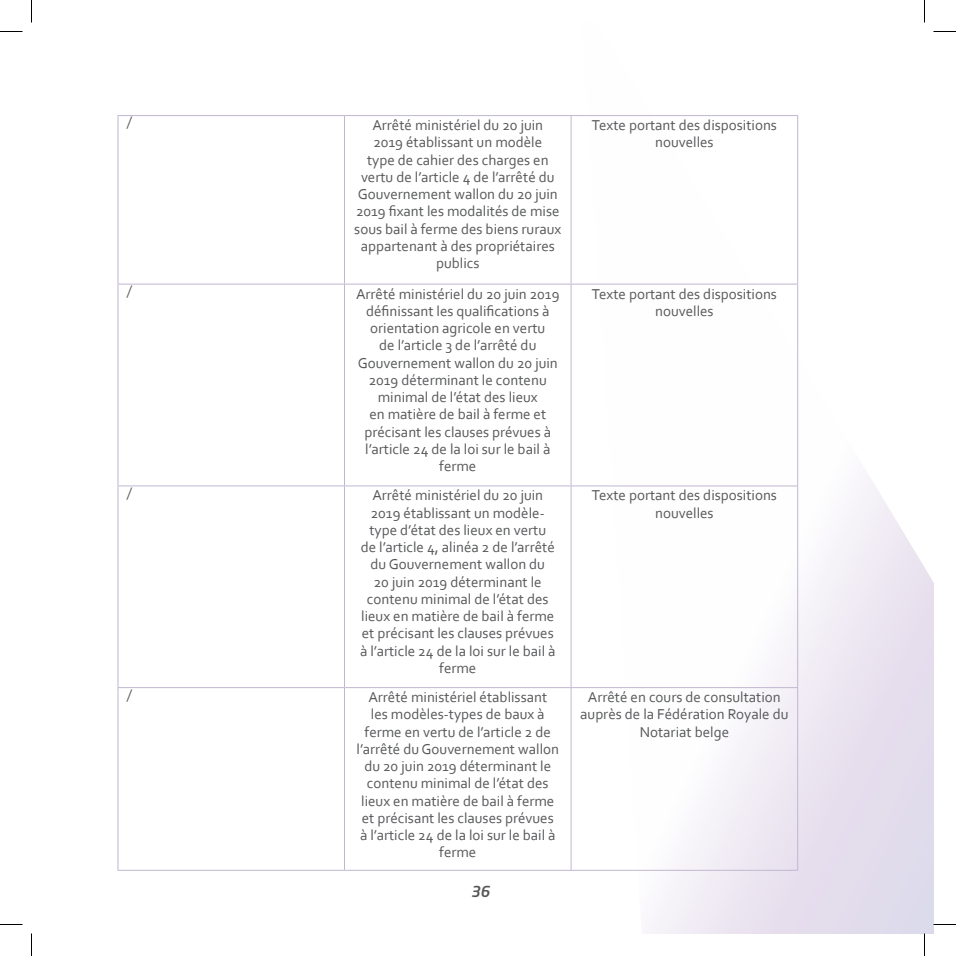
<style>
.page{position:relative;width:956px;height:956px;background:#fff}
.page>*{position:absolute;margin:0;border:0;box-sizing:border-box;transform-origin:0 0}
.t1{font:15px/17.2px "Corbel";color:#57585a;text-align:center}
.t2{font:15px "Neo Sans Medium Italic TR";color:#57585a}
.t3{font:13.5px "Cambria";color:#57585a}
</style>
<div class="page">
<svg style="left:580px;top:116px;width:353px;height:817px"></svg>
<hr style="left:118px;top:115px;width:226px;height:1px;background:#c1b7d1">
<hr style="left:344px;top:115px;width:227px;height:1px;background:#c1b7d1">
<hr style="left:571px;top:115px;width:227px;height:1px;background:#c1b7d1">
<hr style="left:118px;top:284px;width:226px;height:1px;background:#c1b7d1">
<hr style="left:344px;top:284px;width:227px;height:1px;background:#c1b7d1">
<hr style="left:571px;top:284px;width:227px;height:1px;background:#c1b7d1">
<hr style="left:118px;top:486px;width:226px;height:1px;background:#c1b7d1">
<hr style="left:344px;top:486px;width:227px;height:1px;background:#c1b7d1">
<hr style="left:571px;top:486px;width:227px;height:1px;background:#c1b7d1">
<hr style="left:118px;top:687px;width:226px;height:1px;background:#c1b7d1">
<hr style="left:344px;top:687px;width:227px;height:1px;background:#c1b7d1">
<hr style="left:571px;top:687px;width:227px;height:1px;background:#c1b7d1">
<hr style="left:118px;top:870px;width:226px;height:1px;background:#c1b7d1">
<hr style="left:344px;top:870px;width:227px;height:1px;background:#c1b7d1">
<hr style="left:571px;top:870px;width:227px;height:1px;background:#c1b7d1">
<hr style="left:118px;top:116px;width:1px;height:168px;background:#c1b7d1">
<hr style="left:118px;top:284px;width:1px;height:202px;background:#c1b7d1">
<hr style="left:118px;top:486px;width:1px;height:201px;background:#c1b7d1">
<hr style="left:118px;top:688px;width:1px;height:182px;background:#c1b7d1">
<hr style="left:344px;top:116px;width:1px;height:168px;background:#c1b7d1">
<hr style="left:571px;top:116px;width:1px;height:168px;background:#c1b7d1">
<hr style="left:797px;top:116px;width:1px;height:168px;background:#c1b7d1">
<hr style="left:344px;top:284px;width:1px;height:202px;background:#c1b7d1">
<hr style="left:571px;top:284px;width:1px;height:202px;background:#c1b7d1">
<hr style="left:797px;top:284px;width:1px;height:202px;background:#c1b7d1">
<hr style="left:344px;top:486px;width:1px;height:201px;background:#c1b7d1">
<hr style="left:571px;top:486px;width:1px;height:201px;background:#c1b7d1">
<hr style="left:797px;top:486px;width:1px;height:201px;background:#c1b7d1">
<hr style="left:344px;top:688px;width:1px;height:182px;background:#c1b7d1">
<hr style="left:571px;top:688px;width:1px;height:182px;background:#c1b7d1">
<hr style="left:797px;top:688px;width:1px;height:182px;background:#c1b7d1">
<svg style="left:0;top:31px;width:22px;height:1px"></svg>
<svg style="left:933px;top:31px;width:23px;height:1px"></svg>
<svg style="left:0;top:924px;width:22px;height:1px"></svg>
<svg style="left:933px;top:924px;width:23px;height:1px"></svg>
<svg style="left:31px;top:0;width:1px;height:23px"></svg>
<svg style="left:31px;top:933px;width:1px;height:23px"></svg>
<svg style="left:924px;top:0;width:1px;height:23px"></svg>
<svg style="left:924px;top:933px;width:1px;height:23px"></svg>
<p class="t3" style="left:126px;top:114px;width:8px">/</p>
<p class="t1" style="left:354px;top:116px;width:209px">Arrêté ministériel du 20 juin<br>2019 établissant un modèle<br>type de cahier des charges en vertu de l’article 4 de l’arrêté du<br>Gouvernement wallon du 20 juin<br>2019 fixant les modalités de mise sous bail à ferme des biens ruraux appartenant à des propriétaires publics</p>
<p class="t1" style="left:592px;top:116px;width:187px">Texte portant des dispositions nouvelles</p>
<p class="t3" style="left:126px;top:282px;width:8px">/</p>
<p class="t1" style="left:356px;top:285px;width:205px">Arrêté ministériel du 20 juin 2019 définissant les qualifications à orientation agricole en vertu<br>de l’article 3 de l’arrêté du<br>Gouvernement wallon du 20 juin<br>2019 déterminant le contenu minimal de l’état des lieux<br>en matière de bail à ferme et précisant les clauses prévues à l’article 24 de la loi sur le bail à ferme</p>
<p class="t1" style="left:592px;top:285px;width:187px">Texte portant des dispositions nouvelles</p>
<p class="t3" style="left:126px;top:484px;width:8px">/</p>
<p class="t1" style="left:360px;top:486px;width:197px">Arrêté ministériel du 20 juin<br>2019 établissant un modèle&shy;type d’état des lieux en vertu de l’article 4, alinéa 2 de l’arrêté du Gouvernement wallon du<br>20 juin 2019 déterminant le contenu minimal de l’état des lieux en matière de bail à ferme et précisant les clauses prévues à l’article 24 de la loi sur le bail à ferme</p>
<p class="t1" style="left:592px;top:486px;width:187px">Texte portant des dispositions nouvelles</p>
<p class="t3" style="left:126px;top:686px;width:8px">/</p>
<p class="t1" style="left:357px;top:688px;width:204px">Arrêté ministériel établissant<br>les modèles-types de baux à ferme en vertu de l’article 2 de l’arrêté du Gouvernement wallon du 20 juin 2019 déterminant le contenu minimal de l’état des lieux en matière de bail à ferme et précisant les clauses prévues à l’article 24 de la loi sur le bail à ferme</p>
<p class="t1" style="left:580px;top:688px;width:210px">Arrêté en cours de consultation auprès de la Fédération Royale du<br>Notariat belge</p>
<p class="t2" style="left:471px;top:882px;width:20px">36</p>
</div>
